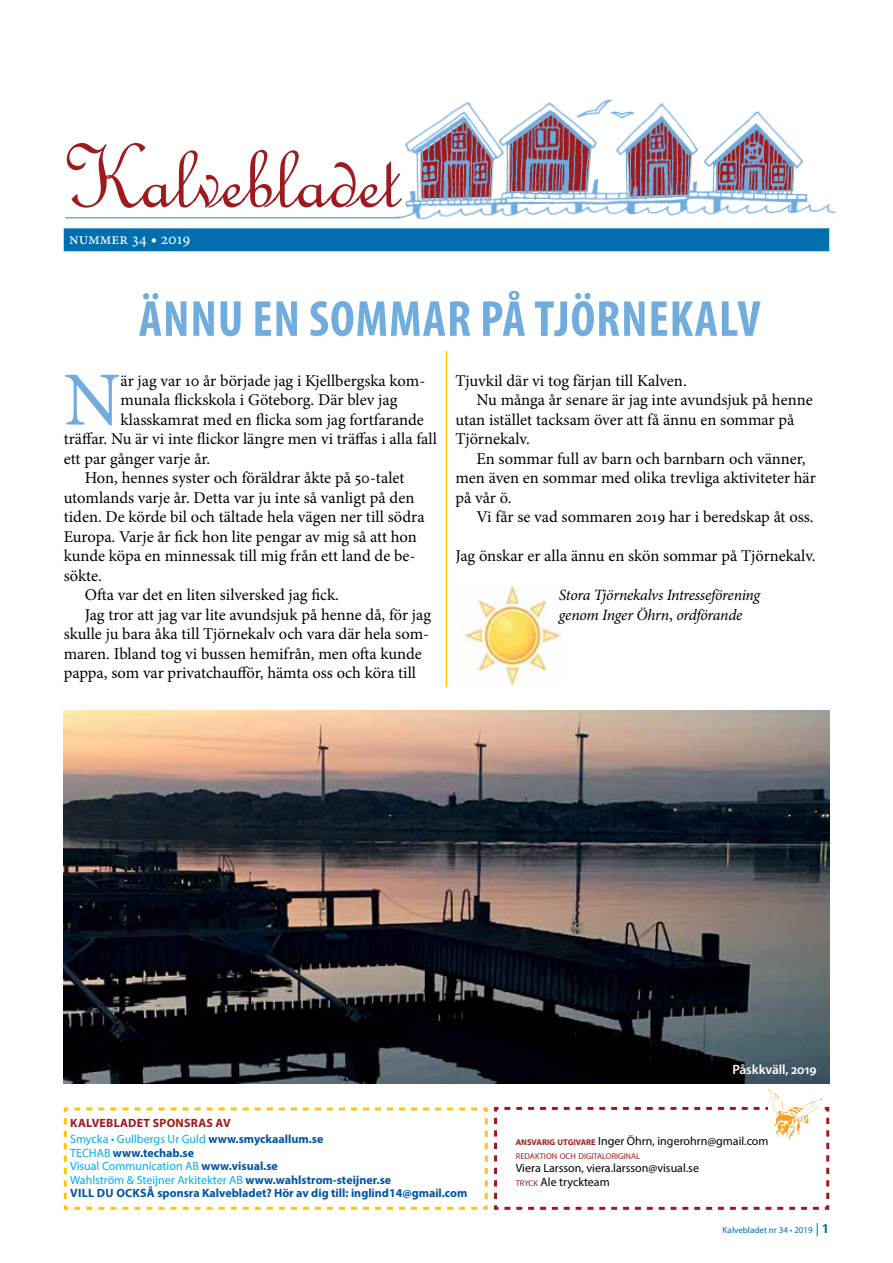
<style>
.page{position:relative;width:893px;height:1263px;background:#fff}
.page>*{position:absolute;margin:0;border:0;box-sizing:border-box;transform-origin:0 0}
.t1{font:76.5px "Minion Pro";color:#70acde}
.t2{font:700 condensed 51px "Myriad Pro";letter-spacing:.02em;color:#70acde}
.t3{font:16.5px "Minion Pro";letter-spacing:-.005em;color:#000}
.t4{font:16.5px "Minion Pro";color:#fff}
.t5{font:italic 15.75px/19.5px "Minion Pro";letter-spacing:-.02em;color:#000}
.t6{font:600 13.5px "Myriad Pro";letter-spacing:-.01em;color:#fff}
.t7{font:700 12px/13.5px "Myriad Pro";color:#0054a6}
.t8{font:12px/13.5px "Myriad Pro";color:#000}
.t9{font:12px/16.5px "Myriad Pro";color:#00aeef}
.t10{font:9px "Myriad Pro";color:#006eaf}
.t11{font:8.4px "Myriad Pro";color:#9e1a1d}
.s1{font-style:normal;font-size:16.5px}
.s2{font-weight:700;color:#9e1a1d}
.s3{font-weight:700;color:#0054a6}
.s4{font-weight:400;color:#00aeef}
.s5{font-weight:700;font-size:8.4px;color:#9e1a1d}
.s6{font-size:8.4px;color:#9e1a1d}
.s7{font-size:13.5px}
.s8{font-weight:700;font-size:13.5px}
</style>
<div class="page">
<img style="left:462px;top:586px;width:99px;height:101px">
<div style="left:64px;top:228px;width:765px;height:23px;background:#006eaf;border:2px solid #006eaf"></div>
<hr style="left:65px;top:217px;width:333px;height:1px;background:#70acde">
<img style="left:395px;top:99px;width:440px;height:121px">
<svg style="left:63px;top:1106px;width:767px;height:104px"></svg>
<img style="left:768px;top:1089px;width:55px;height:54px">
<svg style="left:67px;top:143px;width:335px;height:65px"></svg>
<img style="left:64px;top:710px;width:765px;height:373px">
<hr style="left:446px;top:351px;width:1px;height:336px;background:#ffc40c">
<p class="t4" style="left:69px;top:228px;width:123px">nummer 34 • 2019</p>
<h2 class="t2" style="left:139px;top:287px;width:623px">ÄNNU EN SOMMAR PÅ TJÖRNEKALV</h2>
<h1 class="t1" style="left:64px;top:349px;width:58px">N</h1>
<p class="t3" style="left:121px;top:369px;width:306px">är jag var 10 år började jag i Kjellbergska kom-</p>
<p class="t3" style="left:121px;top:389px;width:278px">munala flickskola i Göteborg. Där blev jag</p>
<p class="t3" style="left:121px;top:408px;width:305px">klasskamrat med en flicka som jag fortfarande</p>
<p class="t3" style="left:64px;top:428px;width:375px">träffar. Nu är vi inte flickor längre men vi träffas i alla fall</p>
<p class="t3" style="left:64px;top:447px;width:148px">ett par gånger varje år.</p>
<p class="t3" style="left:85px;top:467px;width:321px">Hon, hennes syster och föräldrar åkte på 50-talet</p>
<p class="t3" style="left:64px;top:486px;width:352px">utomlands varje år. Detta var ju inte så vanligt på den</p>
<p class="t3" style="left:64px;top:506px;width:362px">tiden. De körde bil och tältade hela vägen ner till södra</p>
<p class="t3" style="left:64px;top:525px;width:355px">Europa. Varje år fick hon lite pengar av mig så att hon</p>
<p class="t3" style="left:64px;top:545px;width:353px">kunde köpa en minnessak till mig från ett land de be-</p>
<p class="t3" style="left:64px;top:564px;width:40px">sökte.</p>
<p class="t3" style="left:85px;top:584px;width:256px">Ofta var det en liten silversked jag fick.</p>
<p class="t3" style="left:85px;top:603px;width:348px">Jag tror att jag var lite avundsjuk på henne då, för jag</p>
<p class="t3" style="left:64px;top:623px;width:367px">skulle ju bara åka till Tjörnekalv och vara där hela som-</p>
<p class="t3" style="left:64px;top:642px;width:360px">maren. Ibland tog vi bussen hemifrån, men ofta kunde</p>
<p class="t3" style="left:64px;top:662px;width:354px">pappa, som var privatchaufför, hämta oss och köra till</p>
<p class="t3" style="left:455px;top:369px;width:233px">Tjuvkil där vi tog färjan till Kalven.</p>
<p class="t3" style="left:476px;top:389px;width:338px">Nu många år senare är jag inte avundsjuk på henne</p>
<p class="t3" style="left:455px;top:408px;width:340px">utan istället tacksam över att få ännu en sommar på</p>
<p class="t3" style="left:455px;top:428px;width:76px">Tjörnekalv.</p>
<p class="t3" style="left:476px;top:447px;width:331px">En sommar full av barn och barnbarn och vänner,</p>
<p class="t3" style="left:455px;top:467px;width:362px">men även en sommar med olika trevliga aktiviteter här</p>
<p class="t3" style="left:455px;top:486px;width:58px">på vår ö.</p>
<p class="t3" style="left:476px;top:506px;width:339px">Vi får se vad sommaren 2019 har i beredskap åt oss.</p>
<p class="t3" style="left:455px;top:545px;width:362px">Jag önskar er alla ännu en skön sommar på Tjörnekalv.</p>
<p class="t5" style="left:559px;top:585px;width:203px">Stora Tjörnekalvs Intresseförening genom Inger Öhrn<span class="s1">,</span> ordförande</p>
<p class="t6" style="left:732px;top:1061px;width:86px">Påskkväll, 2019</p>
<p class="t9" style="left:70px;top:1114px;width:255px"><span class="s2">KALVEBLADET SPONSRAS AV<br></span>Smycka • Gullbergs Ur Guld <span class="s3">www.smyckaallum.se</span></p>
<p class="t7" style="left:70px;top:1145px;width:399px"><span class="s4">TECHAB</span> www.techab.se<br><span class="s4">Visual Communication AB</span> www.visual.se<br><span class="s4">Wahlström &amp; Steijner Arkitekter AB</span> www.wahlstrom-steijner.se<br>VILL DU OCKSÅ sponsra Kalvebladet? Hör av dig till: inglind14@gmail.com</p>
<p class="t8" style="left:516px;top:1134px;width:254px"><span class="s5">ANSVARIG UTGIVARE</span> Inger Öhrn, ingerohrn@gmail.com</p>
<p class="t11" style="left:516px;top:1150px;width:126px">REDAKTION OCH DIGITALORIGINAL</p>
<p class="t8" style="left:516px;top:1161px;width:185px">Viera Larsson, viera.larsson@visual.se<br><span class="s6">TRYCK</span> Ale tryckteam</p>
<p class="t10" style="left:723px;top:1225px;width:108px">Kalvebladet nr 34 • 2019 <span class="s7">|</span> <span class="s8">1</span></p>
</div>
